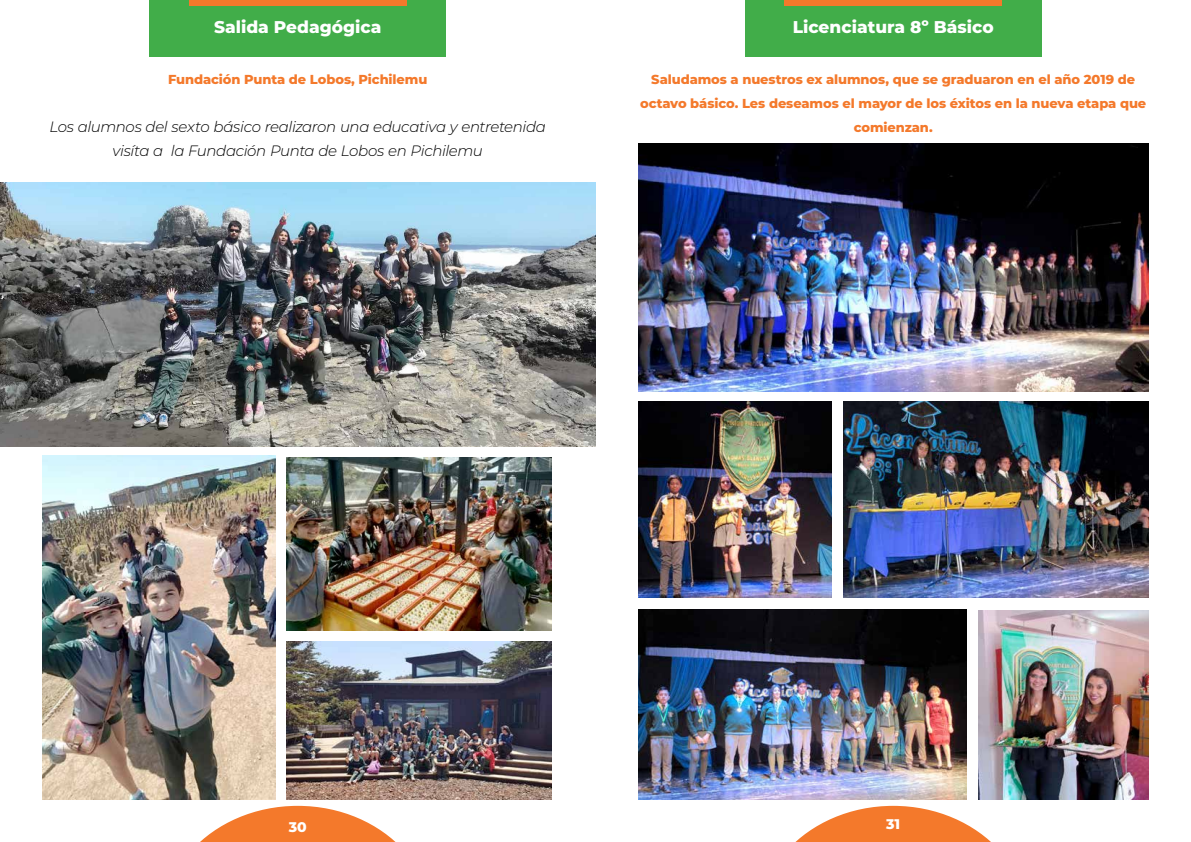
<style>
.page{position:relative;width:1191px;height:842px;background:#fff}
.page>*{position:absolute;margin:0;border:0;box-sizing:border-box;transform-origin:0 0}
.t1{font:800 17px "Montserrat";color:#fff}
.t2{font:italic 300 15px/24px "Montserrat";letter-spacing:-.025em;color:#000;text-align:center}
.t3{font:800 14px "Montserrat";color:#fff}
.t4{font:800 13px/24px "Montserrat";letter-spacing:-.005em;color:#f4792b;text-align:center}
</style>
<div class="page">
<svg style="left:200px;top:806px;width:196px;height:36px"></svg>
<svg style="left:795px;top:806px;width:196px;height:36px"></svg>
<div style="left:745px;top:0;width:296px;height:57px;background:#41ad49"></div>
<div style="left:784px;top:0;width:217px;height:6px;background:#f4792b"></div>
<img style="left:0;top:182px;width:595px;height:264px">
<img style="left:43px;top:456px;width:232px;height:343px">
<img style="left:287px;top:458px;width:264px;height:173px">
<img style="left:287px;top:641px;width:264px;height:158px">
<img style="left:638px;top:143px;width:510px;height:248px">
<img style="left:638px;top:402px;width:193px;height:196px">
<img style="left:843px;top:402px;width:305px;height:196px">
<img style="left:978px;top:610px;width:170px;height:189px">
<img style="left:638px;top:610px;width:328px;height:189px">
<div style="left:150px;top:0;width:296px;height:57px;background:#41ad49"></div>
<div style="left:189px;top:0;width:217px;height:5px;background:#f4792b"></div>
<h1 class="t1" style="left:214px;top:15px;width:169px">Salida Pedagógica</h1>
<h1 class="t1" style="left:792px;top:14px;width:202px">Licenciatura 8º Básico</h1>
<p class="t4" style="left:168px;top:67px;width:261px">Fundación Punta de Lobos, Pichilemu</p>
<p class="t4" style="left:640px;top:67px;width:507px">Saludamos a nuestros ex alumnos, que se graduaron en el año 2019 de octavo básico. Les deseamos el mayor de los éxitos en la nueva etapa que comienzan.</p>
<p class="t2" style="left:50px;top:114px;width:498px">Los alumnos del sexto básico realizaron una educativa y entretenida visíta a la Fundación Punta de Lobos en Pichilemu</p>
<p class="t3" style="left:289px;top:816px;width:20px">30</p>
<p class="t3" style="left:886px;top:814px;width:16px">31</p>
</div>
